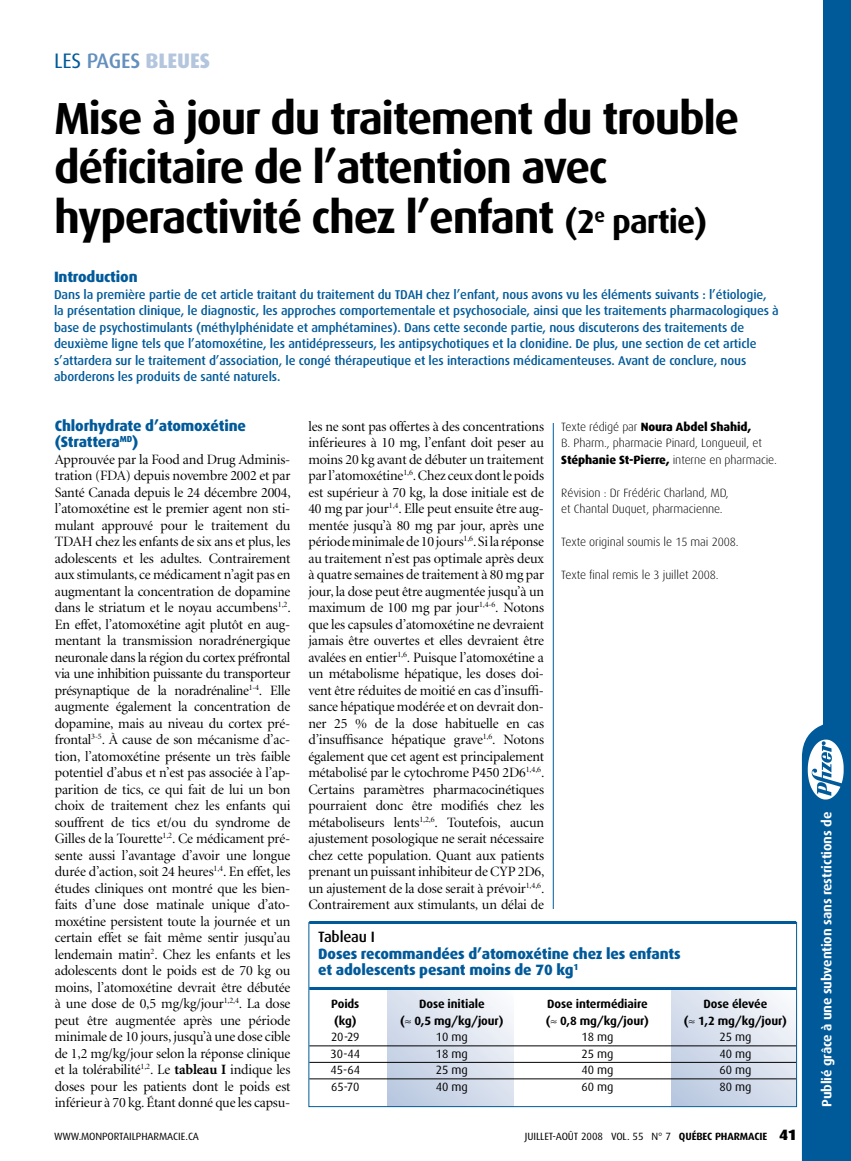
<style>
.page{position:relative;width:851px;height:1161px;background:#fff}
.page>*{position:absolute;margin:0;border:0;box-sizing:border-box;transform-origin:0 0}
.t1{font:700 45px/49.5px "Dax";letter-spacing:-.03em;color:#000}
.t2{font:800 21px "Dax";letter-spacing:-.01em;color:#b4c5de}
.t3{font:800 15px/16.5px "Dax";letter-spacing:-.01em;color:#005a9a}
.t4{font:500 15px "Dax";letter-spacing:-.01em;color:#000}
.t5{font:14.25px/16.5px "Minion Display";letter-spacing:-.01em;color:#000;text-align:justify}
.t6{font:700 13.5px "Dax";letter-spacing:-.01em;color:#fff}
.t7{font:500 12.75px/16.5px "Dax";letter-spacing:-.01em;color:#005a9a}
.t8{font:300 12px/16.5px "Dax";letter-spacing:-.01em;color:#000}
.t9{font:700 12px "Dax";letter-spacing:-.01em;color:#000}
.t10{font:12px "Dax";letter-spacing:-.01em;color:#000}
.t11{font:10.5px "Dax";letter-spacing:-.01em;color:#000}
.s1{font-weight:400;color:#005a9a}
.s2{font-weight:500;color:#6490bd}
.s3{font-size:33px}
.s4{font-weight:800}
.s5{font-family:"Minion";font-weight:700}
.s6{font-weight:700}
.s7{font-weight:900;font-size:15px}
</style>
<div class="page">
<div style="left:823px;top:0;width:27px;height:1161px;background:#005a9a"></div>
<svg style="left:801px;top:724px;width:43px;height:437px"></svg>
<img style="left:811px;top:769px;width:20px;height:10px">
<svg style="left:671px;top:990px;width:123px;height:115px;background:#d6ddeb"></svg>
<svg style="left:387px;top:990px;width:126px;height:115px;background:#d7deeb"></svg>
<hr style="left:309px;top:921px;width:487px;height:3px;background:#005a9a">
<hr style="left:309px;top:987px;width:487px;height:3px;background:#005a9a">
<hr style="left:309px;top:1046px;width:487px;height:1px;background:#000">
<hr style="left:309px;top:1062px;width:487px;height:1px;background:#000">
<hr style="left:309px;top:1078px;width:487px;height:1px;background:#000">
<div style="left:308px;top:922px;width:488px;height:185px;border:1px solid #005a9a"></div>
<hr style="left:553px;top:423px;width:1px;height:486px;background:#005a9a">
<h2 class="t2" style="left:54px;top:48px;width:156px"><span class="s1">LES</span> <span class="s2">pages</span> bleues</h2>
<h1 class="t1" style="left:54px;top:93px;width:687px">Mise à jour du traitement du trouble déficitaire de l’attention avec hyperactivité chez l’enfant <span class="s3">(2</span><sup>e</sup> <span class="s3">partie)</span></h1>
<p class="t3" style="left:54px;top:269px;width:85px">Introduction</p>
<p class="t7" style="left:54px;top:286px;width:726px">Dans la première partie de cet article traitant du traitement du TDAH chez l’enfant, nous avons vu les éléments suivants : l’étiologie, la présentation clinique, le diagnostic, les approches comportementale et psychosociale, ainsi que les traitements pharmacologiques à base de psychostimulants (méthylphénidate et amphétamines). Dans cette seconde partie, nous discuterons des traitements de deuxième ligne tels que l’atomoxétine, les antidépresseurs, les antipsychotiques et la clonidine. De plus, une section de cet article s’attardera sur le traitement d’association, le congé thérapeutique et les interactions médicamenteuses. Avant de conclure, nous aborderons les produits de santé naturels.</p>
<p class="t8" style="left:561px;top:418px;width:217px">Texte rédigé par <span class="s4">Noura Abdel Shahid,<br></span>B. Pharm., pharmacie Pinard, Longueuil, et<br><span class="s4">Stéphanie St-Pierre,</span> interne en pharmacie.</p>
<p class="t8" style="left:561px;top:484px;width:169px">Révision : Dr Frédéric Charland, MD, et Chantal Duquet, pharmacienne.</p>
<p class="t8" style="left:561px;top:534px;width:179px">Texte original soumis le 15 mai 2008.</p>
<p class="t8" style="left:561px;top:567px;width:159px">Texte final remis le 3 juillet 2008.</p>
<p class="t3" style="left:55px;top:417px;width:193px">Chlorhydrate d’atomoxétine (Strattera<sup>MD</sup>)</p>
<p class="t5" style="left:55px;top:451px;width:237px">Approuvée par la Food and Drug Adminis&shy;tration (FDA) depuis novembre 2002 et par Santé Canada depuis le 24 décembre 2004, l’atomoxétine est le premier agent non sti&shy;mulant approuvé pour le traitement du TDAH chez les enfants de six ans et plus, les adolescents et les adultes. Contrairement aux stimulants, ce médicament n’agit pas en augmentant la concentration de dopamine dans le striatum et le noyau accumbens<sup>1,2</sup>.<br>En effet, l’atomoxétine agit plutôt en aug&shy;mentant la transmission noradrénergique neuronale dans la région du cortex préfrontal via une inhibition puissante du transporteur présynaptique de la noradrénaline<sup>1-4</sup>. Elle augmente également la concentration de dopamine, mais au niveau du cortex pré&shy;frontal<sup>3-5</sup>. À cause de son mécanisme d’ac&shy;tion, l’atomoxétine présente un très faible potentiel d’abus et n’est pas associée à l’ap&shy;parition de tics, ce qui fait de lui un bon choix de traitement chez les enfants qui souffrent de tics et/ou du syndrome de Gilles de la Tourette<sup>1,2</sup>. Ce médicament pré&shy;sente aussi l’avantage d’avoir une longue durée d’action, soit 24 heures<sup>1,4</sup>. En effet, les études cliniques ont montré que les bien&shy;faits d’une dose matinale unique d’ato&shy;moxétine persistent toute la journée et un certain effet se fait même sentir jusqu’au lendemain matin<sup>2</sup>. Chez les enfants et les adolescents dont le poids est de 70 kg ou moins, l’atomoxétine devrait être débutée à une dose de 0,5 mg/kg/jour<sup>1,2,4</sup>. La dose peut être augmentée après une période minimale de 10 jours, jusqu’à une dose cible de 1,2 mg/kg/jour selon la réponse clinique et la tolérabilité<sup>1,2</sup>. Le <span class="s5">tableau I</span> indique les doses pour les patients dont le poids est inférieur à 70 kg. Étant donné que les capsu-</p>
<p class="t5" style="left:308px;top:418px;width:237px">les ne sont pas offertes à des concentrations inférieures à 10 mg, l’enfant doit peser au moins 20 kg avant de débuter un traitement par l’atomoxétine<sup>1,6</sup>. Chez ceux dont le poids est supérieur à 70 kg, la dose initiale est de 40 mg par jour<sup>1,4</sup>. Elle peut ensuite être aug&shy;mentée jusqu’à 80 mg par jour, après une période minimale de 10 jours<sup>1,6</sup>. Si la réponse au traitement n’est pas optimale après deux à quatre semaines de traitement à 80 mg par jour, la dose peut être augmentée jusqu’à un maximum de 100 mg par jour<sup>1,4-6</sup>. Notons que les capsules d’atomoxétine ne devraient jamais être ouvertes et elles devraient être avalées en entier<sup>1,6</sup>. Puisque l’atomoxétine a un métabolisme hépatique, les doses doi&shy;vent être réduites de moitié en cas d’insuffi&shy;sance hépatique modérée et on devrait don&shy;ner 25 % de la dose habituelle en cas d’insuffisance hépatique grave<sup>1,6</sup>. Notons également que cet agent est principalement métabolisé par le cytochrome P450 2D6<sup>1,4,6</sup>.<br>Certains paramètres pharmacocinétiques pourraient donc être modifiés chez les métaboliseurs lents<sup>1,2,6</sup>. Toutefois, aucun ajustement posologique ne serait nécessaire chez cette population. Quant aux patients prenant un puissant inhibiteur de CYP 2D6, un ajustement de la dose serait à prévoir<sup>1,4,6</sup>.<br>Contrairement aux stimulants, un délai de</p>
<p class="t4" style="left:318px;top:928px;width:58px">Tableau I</p>
<p class="t3" style="left:318px;top:945px;width:364px">Doses recommandées d’atomoxétine chez les enfants et adolescents pesant moins de 70 kg<sup>1</sup></p>
<p class="t9" style="left:331px;top:997px;width:30px">Poids</p>
<p class="t9" style="left:419px;top:997px;width:67px">Dose initiale</p>
<p class="t9" style="left:547px;top:997px;width:102px">Dose intermédiaire</p>
<p class="t9" style="left:703px;top:997px;width:65px">Dose élevée</p>
<p class="t9" style="left:334px;top:1014px;width:24px">(kg)</p>
<p class="t9" style="left:400px;top:1014px;width:105px">(≈ 0,5 mg/kg/jour)</p>
<p class="t9" style="left:546px;top:1014px;width:105px">(≈ 0,8 mg/kg/jour)</p>
<p class="t9" style="left:684px;top:1014px;width:105px">(≈ 1,2 mg/kg/jour)</p>
<p class="t10" style="left:331px;top:1030px;width:30px">20-29</p>
<p class="t10" style="left:436px;top:1030px;width:33px">10 MG</p>
<p class="t10" style="left:581px;top:1030px;width:33px">18 MG</p>
<p class="t10" style="left:719px;top:1030px;width:33px">25 MG</p>
<p class="t10" style="left:330px;top:1047px;width:31px">30-44</p>
<p class="t10" style="left:436px;top:1047px;width:33px">18 MG</p>
<p class="t10" style="left:581px;top:1047px;width:33px">25 MG</p>
<p class="t10" style="left:719px;top:1047px;width:33px">40 MG</p>
<p class="t10" style="left:330px;top:1063px;width:31px">45-64</p>
<p class="t10" style="left:436px;top:1063px;width:33px">25 MG</p>
<p class="t10" style="left:581px;top:1063px;width:33px">40 MG</p>
<p class="t10" style="left:719px;top:1063px;width:33px">60 MG</p>
<p class="t10" style="left:331px;top:1080px;width:30px">65-70</p>
<p class="t10" style="left:436px;top:1080px;width:33px">40 MG</p>
<p class="t10" style="left:581px;top:1080px;width:33px">60 MG</p>
<p class="t10" style="left:719px;top:1080px;width:33px">80 MG</p>
<p class="t11" style="left:54px;top:1131px;width:146px">WWW.MONPORTAILPHARMACIE.CA</p>
<p class="t11" style="left:525px;top:1131px;width:273px">JUILLET-AOÛT 2008 VOL. 55 N° 7 <span class="s6">Québec Pharmacie</span> <span class="s7">41</span></p>
<p class="t6" style="left:819px;top:1107px;width:297px;rotate:-90deg">Publié grâce à une subvention sans restrictions de</p>
</div>
